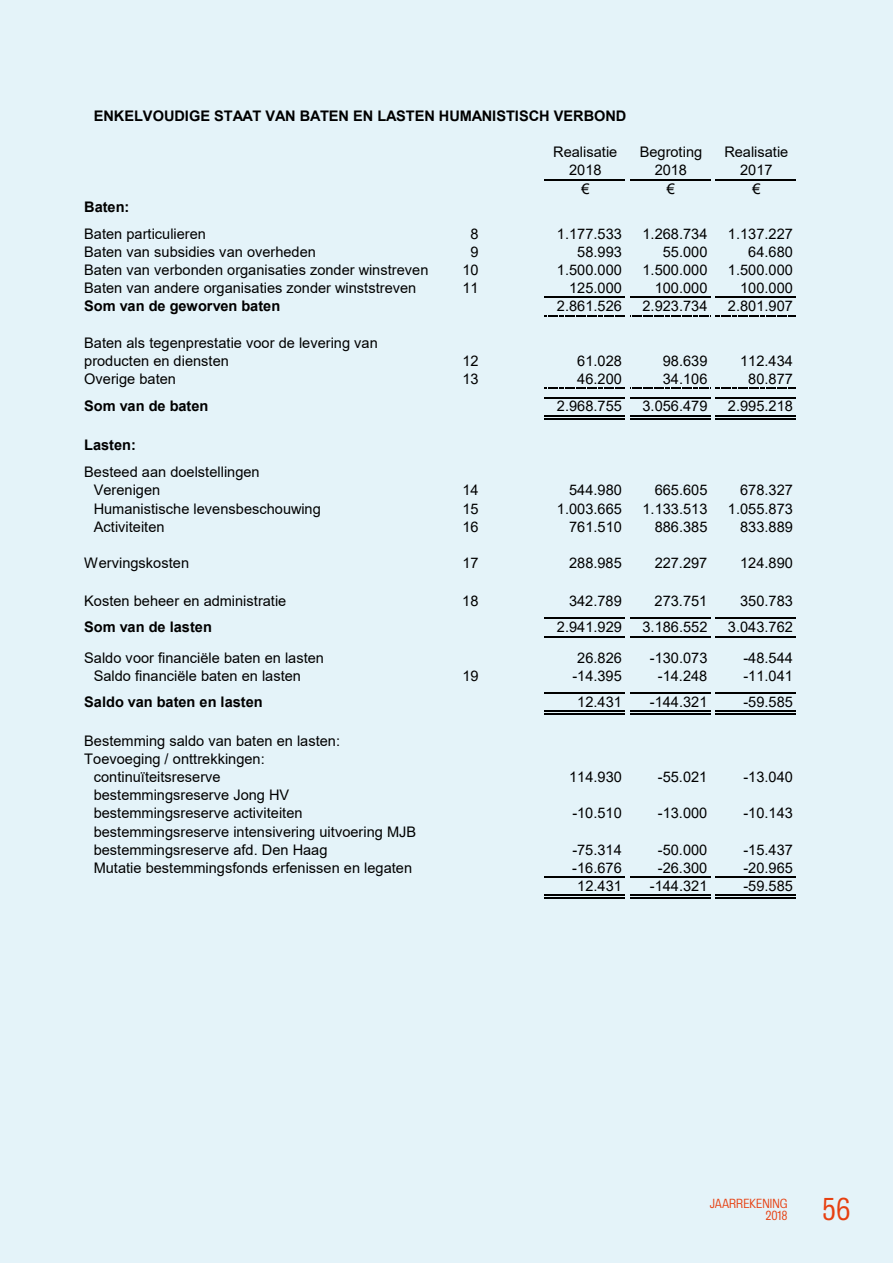
<style>
.page{position:relative;width:893px;height:1263px;background:#e4f3f9}
.page>*{position:absolute;margin:0;border:0;box-sizing:border-box;transform-origin:0 0}
.t1{font:28.65px "Bureau Grotesque Five One";color:#e74011}
.t2{font:14.55px/18.1px "Arial";color:#000}
.t3{font:700 14.55px "Arial";color:#000}
.t4{font:12px/12px "Bureau Grotesque Five One";color:#e74011;text-align:right}
</style>
<div class="page">
<hr style="left:545px;top:179px;width:80px;height:1px;background:#000">
<hr style="left:630px;top:179px;width:80px;height:1px;background:#000">
<hr style="left:545px;top:297px;width:80px;height:1px;background:#000">
<hr style="left:630px;top:297px;width:80px;height:1px;background:#000">
<hr style="left:545px;top:397px;width:80px;height:2px;background:#000">
<hr style="left:630px;top:397px;width:80px;height:2px;background:#000">
<hr style="left:545px;top:415px;width:80px;height:2px;background:#000">
<hr style="left:545px;top:418px;width:80px;height:1px;background:#000">
<hr style="left:630px;top:415px;width:80px;height:2px;background:#000">
<hr style="left:630px;top:418px;width:80px;height:1px;background:#000">
<hr style="left:545px;top:618px;width:80px;height:1px;background:#000">
<hr style="left:630px;top:618px;width:80px;height:1px;background:#000">
<hr style="left:545px;top:636px;width:80px;height:1px;background:#000">
<hr style="left:630px;top:636px;width:80px;height:1px;background:#000">
<hr style="left:545px;top:692px;width:80px;height:2px;background:#000">
<hr style="left:630px;top:692px;width:80px;height:2px;background:#000">
<hr style="left:545px;top:710px;width:80px;height:2px;background:#000">
<hr style="left:545px;top:713px;width:80px;height:2px;background:#000">
<hr style="left:630px;top:710px;width:80px;height:2px;background:#000">
<hr style="left:630px;top:713px;width:80px;height:2px;background:#000">
<hr style="left:545px;top:876px;width:80px;height:2px;background:#000">
<hr style="left:630px;top:876px;width:80px;height:2px;background:#000">
<hr style="left:545px;top:894px;width:80px;height:2px;background:#000">
<hr style="left:545px;top:897px;width:80px;height:1px;background:#000">
<hr style="left:630px;top:894px;width:80px;height:2px;background:#000">
<hr style="left:630px;top:897px;width:80px;height:1px;background:#000">
<hr style="left:716px;top:179px;width:80px;height:1px;background:#000">
<hr style="left:716px;top:297px;width:80px;height:1px;background:#000">
<svg style="left:545px;top:315px;width:251px;height:1px"></svg>
<svg style="left:545px;top:388px;width:251px;height:1px"></svg>
<hr style="left:716px;top:397px;width:80px;height:2px;background:#000">
<hr style="left:716px;top:415px;width:80px;height:2px;background:#000">
<hr style="left:716px;top:418px;width:80px;height:1px;background:#000">
<hr style="left:716px;top:618px;width:80px;height:1px;background:#000">
<hr style="left:716px;top:636px;width:80px;height:1px;background:#000">
<hr style="left:716px;top:692px;width:80px;height:2px;background:#000">
<hr style="left:716px;top:710px;width:80px;height:2px;background:#000">
<hr style="left:716px;top:713px;width:80px;height:2px;background:#000">
<hr style="left:716px;top:876px;width:80px;height:2px;background:#000">
<hr style="left:716px;top:894px;width:80px;height:2px;background:#000">
<hr style="left:716px;top:897px;width:80px;height:1px;background:#000">
<p class="t3" style="left:94px;top:105px;width:534px">ENKELVOUDIGE STAAT VAN BATEN EN LASTEN HUMANISTISCH VERBOND</p>
<p class="t2" style="left:553px;top:143px;width:66px">Realisatie</p>
<p class="t2" style="left:640px;top:143px;width:64px">Begroting</p>
<p class="t2" style="left:724px;top:143px;width:66px">Realisatie</p>
<p class="t2" style="left:569px;top:161px;width:34px">2018</p>
<p class="t2" style="left:655px;top:161px;width:34px">2018</p>
<p class="t2" style="left:740px;top:161px;width:34px">2017</p>
<p class="t2" style="left:581px;top:179px;width:10px">€</p>
<p class="t2" style="left:667px;top:179px;width:10px">€</p>
<p class="t2" style="left:752px;top:179px;width:10px">€</p>
<p class="t3" style="left:84px;top:196px;width:47px">Baten:</p>
<p class="t2" style="left:84px;top:224px;width:123px">Baten particulieren</p>
<p class="t2" style="left:470px;top:224px;width:10px">8</p>
<p class="t2" style="left:557px;top:224px;width:66px">1.177.533</p>
<p class="t2" style="left:642px;top:224px;width:66px">1.268.734</p>
<p class="t2" style="left:728px;top:224px;width:66px">1.137.227</p>
<p class="t2" style="left:84px;top:242px;width:233px">Baten van subsidies van overheden</p>
<p class="t2" style="left:470px;top:242px;width:10px">9</p>
<p class="t2" style="left:577px;top:242px;width:46px">58.993</p>
<p class="t2" style="left:663px;top:242px;width:46px">55.000</p>
<p class="t2" style="left:748px;top:242px;width:46px">64.680</p>
<p class="t2" style="left:84px;top:261px;width:346px">Baten van verbonden organisaties zonder winstreven</p>
<p class="t2" style="left:462px;top:261px;width:18px">10</p>
<p class="t2" style="left:557px;top:261px;width:66px">1.500.000</p>
<p class="t2" style="left:642px;top:261px;width:66px">1.500.000</p>
<p class="t2" style="left:728px;top:261px;width:66px">1.500.000</p>
<p class="t2" style="left:84px;top:279px;width:334px">Baten van andere organisaties zonder winststreven</p>
<p class="t2" style="left:462px;top:279px;width:18px">11</p>
<p class="t2" style="left:569px;top:279px;width:54px">125.000</p>
<p class="t2" style="left:655px;top:279px;width:54px">100.000</p>
<p class="t2" style="left:740px;top:279px;width:54px">100.000</p>
<p class="t3" style="left:84px;top:296px;width:198px">Som van de geworven baten</p>
<p class="t2" style="left:557px;top:297px;width:66px">2.861.526</p>
<p class="t2" style="left:642px;top:297px;width:66px">2.923.734</p>
<p class="t2" style="left:728px;top:297px;width:66px">2.801.907</p>
<p class="t2" style="left:84px;top:333px;width:295px">Baten als tegenprestatie voor de levering van producten en diensten</p>
<p class="t2" style="left:462px;top:352px;width:18px">12</p>
<p class="t2" style="left:577px;top:352px;width:46px">61.028</p>
<p class="t2" style="left:663px;top:352px;width:46px">98.639</p>
<p class="t2" style="left:740px;top:352px;width:54px">112.434</p>
<p class="t2" style="left:84px;top:370px;width:93px">Overige baten</p>
<p class="t2" style="left:462px;top:370px;width:18px">13</p>
<p class="t2" style="left:577px;top:370px;width:46px">46.200</p>
<p class="t2" style="left:663px;top:370px;width:46px">34.106</p>
<p class="t2" style="left:748px;top:370px;width:46px">80.877</p>
<p class="t3" style="left:84px;top:396px;width:126px">Som van de baten</p>
<p class="t2" style="left:557px;top:397px;width:66px">2.968.755</p>
<p class="t2" style="left:642px;top:397px;width:66px">3.056.479</p>
<p class="t2" style="left:728px;top:397px;width:66px">2.995.218</p>
<p class="t3" style="left:84px;top:435px;width:53px">Lasten:</p>
<p class="t2" style="left:94px;top:463px;width:167px;text-indent:-10px">Besteed aan doelstellingen<br>Verenigen</p>
<p class="t2" style="left:462px;top:481px;width:18px">14</p>
<p class="t2" style="left:569px;top:481px;width:54px">544.980</p>
<p class="t2" style="left:655px;top:481px;width:54px">665.605</p>
<p class="t2" style="left:740px;top:481px;width:54px">678.327</p>
<p class="t2" style="left:94px;top:499px;width:229px">Humanistische levensbeschouwing</p>
<p class="t2" style="left:462px;top:499px;width:18px">15</p>
<p class="t2" style="left:557px;top:499px;width:66px">1.003.665</p>
<p class="t2" style="left:642px;top:499px;width:66px">1.133.513</p>
<p class="t2" style="left:728px;top:499px;width:66px">1.055.873</p>
<p class="t2" style="left:94px;top:517px;width:72px">Activiteiten</p>
<p class="t2" style="left:462px;top:517px;width:18px">16</p>
<p class="t2" style="left:569px;top:517px;width:54px">761.510</p>
<p class="t2" style="left:655px;top:517px;width:54px">886.385</p>
<p class="t2" style="left:740px;top:517px;width:54px">833.889</p>
<p class="t2" style="left:84px;top:554px;width:106px">Wervingskosten</p>
<p class="t2" style="left:462px;top:554px;width:18px">17</p>
<p class="t2" style="left:569px;top:554px;width:54px">288.985</p>
<p class="t2" style="left:655px;top:554px;width:54px">227.297</p>
<p class="t2" style="left:740px;top:554px;width:54px">124.890</p>
<p class="t2" style="left:84px;top:591px;width:204px">Kosten beheer en administratie</p>
<p class="t2" style="left:462px;top:591px;width:18px">18</p>
<p class="t2" style="left:569px;top:591px;width:54px">342.789</p>
<p class="t2" style="left:655px;top:591px;width:54px">273.751</p>
<p class="t2" style="left:740px;top:591px;width:54px">350.783</p>
<p class="t3" style="left:84px;top:617px;width:129px">Som van de lasten</p>
<p class="t2" style="left:557px;top:618px;width:66px">2.941.929</p>
<p class="t2" style="left:642px;top:618px;width:66px">3.186.552</p>
<p class="t2" style="left:728px;top:618px;width:66px">3.043.762</p>
<p class="t2" style="left:84px;top:649px;width:241px">Saldo voor financiële baten en lasten</p>
<p class="t2" style="left:577px;top:649px;width:46px">26.826</p>
<p class="t2" style="left:650px;top:649px;width:59px">-130.073</p>
<p class="t2" style="left:743px;top:649px;width:51px">-48.544</p>
<p class="t2" style="left:94px;top:667px;width:209px">Saldo financiële baten en lasten</p>
<p class="t2" style="left:462px;top:667px;width:18px">19</p>
<p class="t2" style="left:572px;top:667px;width:51px">-14.395</p>
<p class="t2" style="left:658px;top:667px;width:51px">-14.248</p>
<p class="t2" style="left:743px;top:667px;width:51px">-11.041</p>
<p class="t3" style="left:84px;top:691px;width:180px">Saldo van baten en lasten</p>
<p class="t2" style="left:577px;top:692px;width:46px">12.431</p>
<p class="t2" style="left:650px;top:692px;width:59px">-144.321</p>
<p class="t2" style="left:743px;top:692px;width:51px">-59.585</p>
<p class="t2" style="left:84px;top:731px;width:257px">Bestemming saldo van baten en lasten:</p>
<p class="t2" style="left:84px;top:749px;width:182px">Toevoeging / onttrekkingen:</p>
<p class="t2" style="left:94px;top:768px;width:128px">continuïteitsreserve</p>
<p class="t2" style="left:569px;top:768px;width:54px">114.930</p>
<p class="t2" style="left:658px;top:768px;width:51px">-55.021</p>
<p class="t2" style="left:743px;top:768px;width:51px">-13.040</p>
<p class="t2" style="left:94px;top:786px;width:210px">bestemmingsreserve Jong HV bestemmingsreserve activiteiten</p>
<p class="t2" style="left:572px;top:804px;width:51px">-10.510</p>
<p class="t2" style="left:658px;top:804px;width:51px">-13.000</p>
<p class="t2" style="left:743px;top:804px;width:51px">-10.143</p>
<p class="t2" style="left:94px;top:822px;width:324px">bestemmingsreserve intensivering uitvoering MJB bestemmingsreserve afd. Den Haag</p>
<p class="t2" style="left:572px;top:840px;width:51px">-75.314</p>
<p class="t2" style="left:658px;top:840px;width:51px">-50.000</p>
<p class="t2" style="left:743px;top:840px;width:51px">-15.437</p>
<p class="t2" style="left:94px;top:858px;width:320px">Mutatie bestemmingsfonds erfenissen en legaten</p>
<p class="t2" style="left:572px;top:858px;width:51px">-16.676</p>
<p class="t2" style="left:658px;top:858px;width:51px">-26.300</p>
<p class="t2" style="left:743px;top:858px;width:51px">-20.965</p>
<p class="t2" style="left:577px;top:876px;width:46px">12.431</p>
<p class="t2" style="left:650px;top:876px;width:59px">-144.321</p>
<p class="t2" style="left:743px;top:876px;width:51px">-59.585</p>
<p class="t4" style="left:710px;top:1198px;width:79px">JAARREKENING<br>2018</p>
<h1 class="t1" style="left:822px;top:1194px;width:30px">56</h1>
</div>
